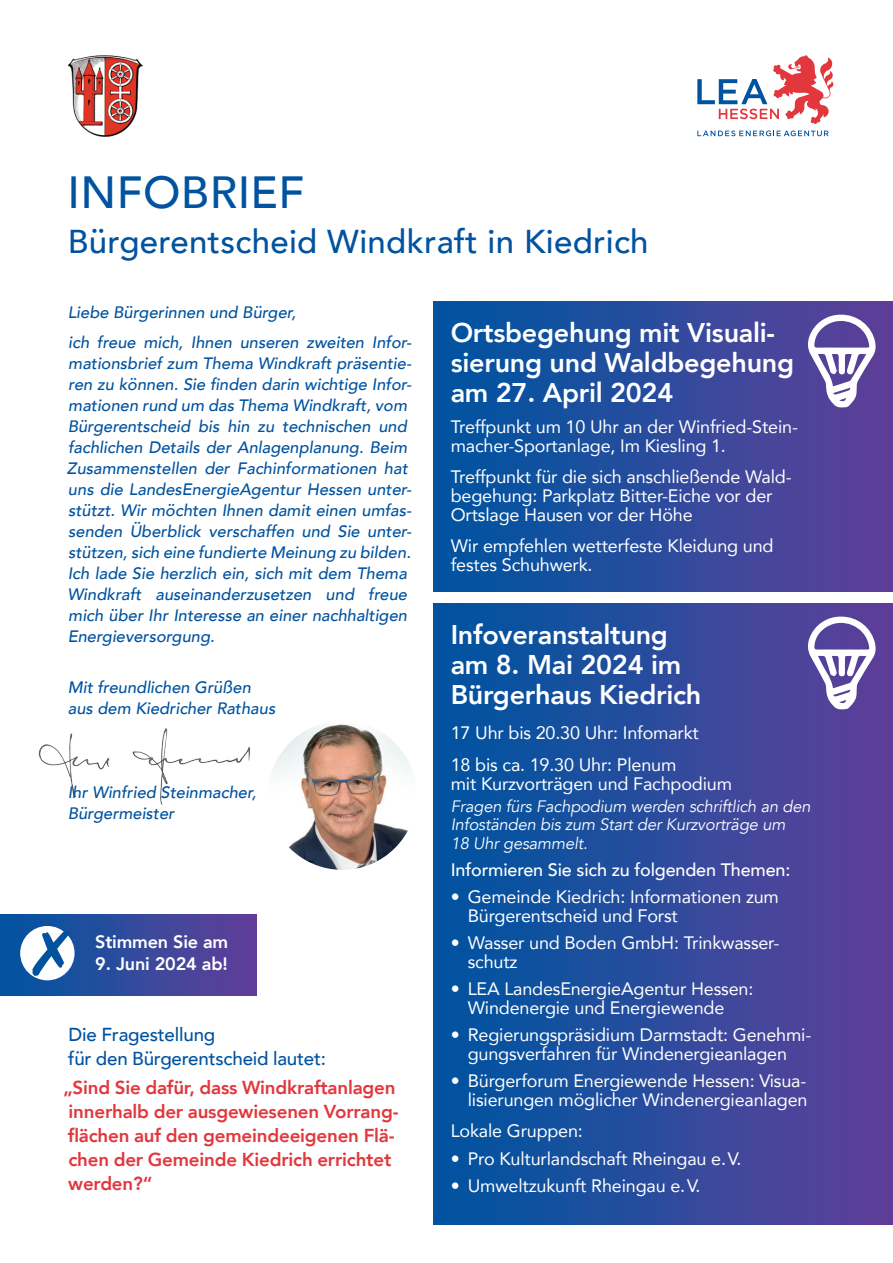
<style>
.page{position:relative;width:893px;height:1263px;background:#fff}
.page>*{position:absolute;margin:0;border:0;box-sizing:border-box;transform-origin:0 0}
.t1{font:500 45px "Avenir";letter-spacing:.01em;color:#0153a0}
.t2{font:500 33px "Avenir";letter-spacing:.01em;color:#0153a0}
.t3{font:800 27px/30px "Avenir";letter-spacing:-.01em;color:#fff}
.t4{font:800 18.75px/24px "Avenir";letter-spacing:-.01em;color:#e1373d}
.t5{font:500 18.75px/24px "Avenir";letter-spacing:-.01em;color:#0153a0}
.t6{font:18px/18.8px "Avenir";letter-spacing:-.01em;color:#fff}
.t7{font:500 18px "Avenir";letter-spacing:-.01em;color:#fff}
.t8{font:800 18px "Avenir";letter-spacing:-.01em;color:#fff}
.t9{font:italic 500 16.5px/21px "Avenir";color:#0153a0}
.t10{font:italic 16.5px/18.3px "Avenir";letter-spacing:-.01em;color:#fff}
</style>
<div class="page">
<svg style="left:697px;top:131px;width:132px;height:5px"></svg>
<svg style="left:697px;top:55px;width:136px;height:69px"></svg>
<div style="left:434px;top:604px;width:459px;height:621px;background:linear-gradient(to right,#0056a1,#613f98)"></div>
<img style="left:38px;top:728px;width:212px;height:77px">
<div style="left:0;top:914px;width:257px;height:81px;background:linear-gradient(to right,#0056a1,#633e98)"></div>
<div style="left:20px;top:926px;width:55px;height:54px;background:#fff;border-radius:50%"></div>
<svg style="left:32px;top:930px;width:38px;height:46px"></svg>
<img style="left:68px;top:56px;width:75px;height:80px">
<img style="left:268px;top:721px;width:149px;height:149px;border-radius:74px">
<div style="left:434px;top:302px;width:459px;height:289px;background:linear-gradient(to right,#0056a1,#613f98)"></div>
<svg style="left:807px;top:314px;width:69px;height:94px"></svg>
<svg style="left:807px;top:616px;width:69px;height:94px"></svg>
<h1 class="t1" style="left:68px;top:153px;width:238px">INFOBRIEF</h1>
<h2 class="t2" style="left:68px;top:213px;width:582px">Bürgerentscheid Windkraft in Kiedrich</h2>
<p class="t9" style="left:68px;top:298px;width:345px;line-height:29.5px">Liebe Bürgerinnen und Bürger,<br>ich freue mich, Ihnen unseren zweiten Infor-</p>
<p class="t9" style="left:67px;top:353px;width:346px">mationsbrief zum Thema Windkraft präsentie&shy;ren zu können. Sie finden darin wichtige Infor&shy;mationen rund um das Thema Windkraft, vom Bürgerentscheid bis hin zu technischen und fachlichen Details der Anlagenplanung. Beim Zusammenstellen der Fachinformationen hat uns die LandesEnergieAgentur Hessen unter&shy;stützt. Wir möchten Ihnen damit einen umfas&shy;senden Überblick verschaffen und Sie unter&shy;stützen, sich eine fundierte Meinung zu bilden.<br>Ich lade Sie herzlich ein, sich mit dem Thema Windkraft auseinanderzusetzen und freue mich über Ihr Interesse an einer nachhaltigen Energieversorgung.</p>
<p class="t9" style="left:68px;top:677px;width:209px">Mit freundlichen Grüßen aus dem Kiedricher Rathaus</p>
<p class="t9" style="left:68px;top:782px;width:190px">Ihr Winfried Steinmacher,<br>Bürgermeister</p>
<p class="t8" style="left:95px;top:928px;width:135px">Stimmen Sie am</p>
<p class="t8" style="left:95px;top:949px;width:134px">9. Juni 2024 ab!</p>
<p class="t5" style="left:68px;top:1022px;width:259px">Die Fragestellung<br>für den Bürgerentscheid lautet:</p>
<p class="t4" style="left:63px;top:1075px;width:337px">„Sind Sie dafür, dass Windkraftanlagen innerhalb der ausgewiesenen Vorrang&shy;flächen auf den gemeindeeigenen Flä&shy;chen der Gemeinde Kiedrich errichtet werden?“</p>
<h3 class="t3" style="left:451px;top:317px;width:345px">Ortsbegehung mit Visuali&shy;sierung und Waldbegehung am 27. April 2024</h3>
<p class="t6" style="left:451px;top:417px;width:349px">Treffpunkt um 10 Uhr an der Winfried-Stein&shy;macher-Sportanlage, Im Kiesling 1.</p>
<p class="t6" style="left:451px;top:467px;width:342px">Treffpunkt für die sich anschließende Wald&shy;begehung: Parkplatz Bitter-Eiche vor der<br>Ortslage Hausen vor der Höhe</p>
<p class="t6" style="left:451px;top:536px;width:324px">Wir empfehlen wetterfeste Kleidung und festes Schuhwerk.</p>
<h3 class="t3" style="left:451px;top:619px;width:252px">Infoveranstaltung am 8. Mai 2024 im<br>Bürgerhaus Kiedrich</h3>
<p class="t6" style="left:451px;top:717px;width:250px;line-height:31.5px">17 Uhr bis 20.30 Uhr: Infomarkt<br>18 bis ca. 19.30 Uhr: Plenum</p>
<p class="t6" style="left:451px;top:773px;width:283px">mit Kurzvorträgen und Fachpodium</p>
<p class="t10" style="left:451px;top:797px;width:361px">Fragen fürs Fachpodium werden schriftlich an den<br>Infoständen bis zum Start der Kurzvorträge um<br>18 Uhr gesammelt.</p>
<p class="t7" style="left:451px;top:854px;width:341px">Informieren Sie sich zu folgenden Themen:</p>
<p class="t6" style="left:468px;top:887px;width:313px;text-indent:-17px">• Gemeinde Kiedrich: Informationen zum<br>Bürgerentscheid und Forst</p>
<p class="t6" style="left:468px;top:933px;width:313px;text-indent:-17px">• Wasser und Boden GmbH: Trinkwasser&shy;schutz</p>
<p class="t6" style="left:468px;top:979px;width:287px;text-indent:-17px">• LEA LandesEnergieAgentur Hessen:<br>Windenergie und Energiewende</p>
<p class="t6" style="left:451px;top:1025px;width:362px;text-align:center">• Regierungspräsidium Darmstadt: Genehmi&shy;gungsverfahren für Windenergieanlagen</p>
<p class="t6" style="left:451px;top:1071px;width:358px;text-align:right">• Bürgerforum Energiewende Hessen: Visua&shy;lisierungen möglicher Windenergieanlagen</p>
<p class="t6" style="left:451px;top:1121px;width:134px">Lokale Gruppen:</p>
<p class="t6" style="left:451px;top:1148px;width:292px">• Pro Kulturlandschaft Rheingau e.V.</p>
<p class="t6" style="left:451px;top:1176px;width:251px">• Umweltzukunft Rheingau e.V.</p>
</div>
